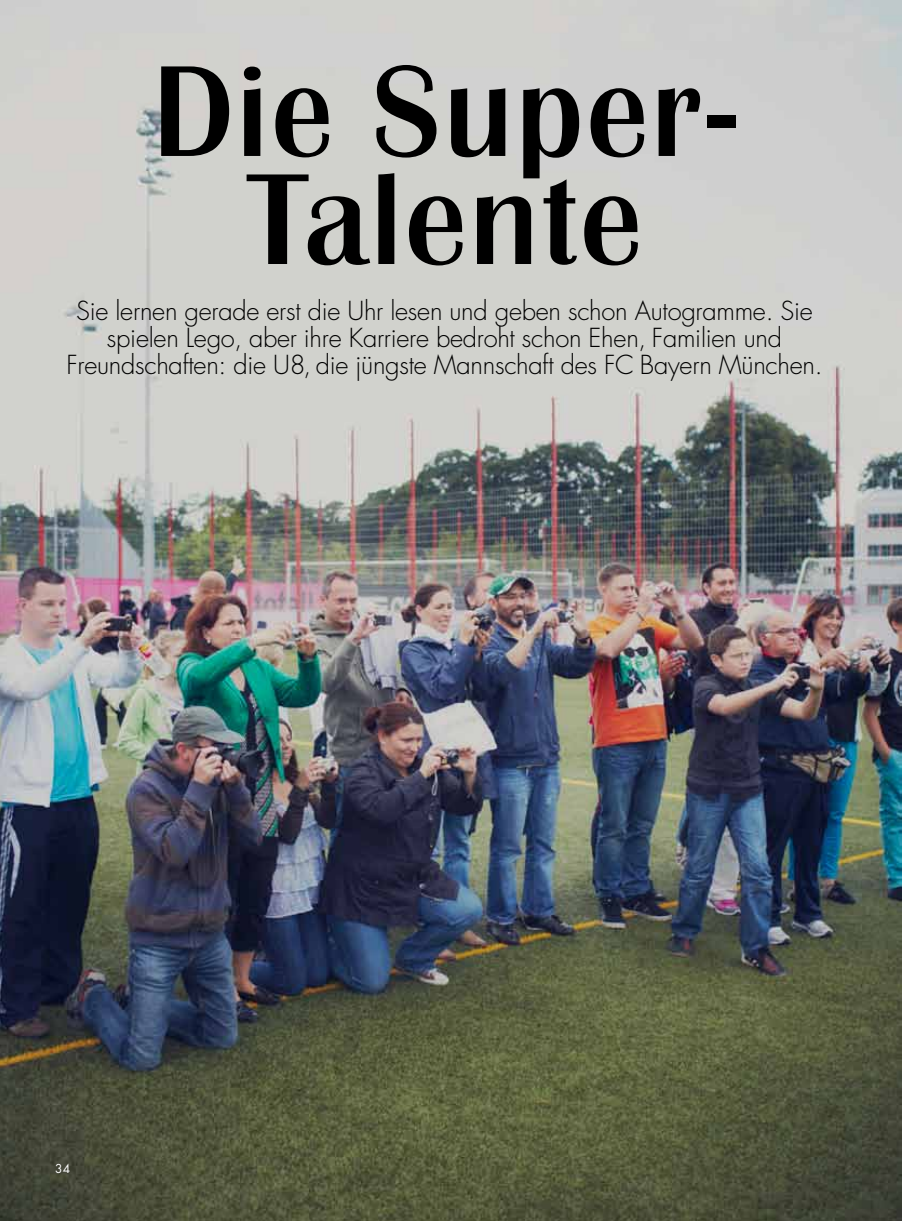
<style>
.page{position:relative;width:902px;height:1221px;background:#fff}
.page>*{position:absolute;margin:0;border:0;box-sizing:border-box;transform-origin:0 0}
.t1{font:500 134.1px/108px "Britannic";letter-spacing:.02em;color:#000;text-align:center}
.t2{font:300 25.5px/27px "Futura LT";letter-spacing:-.01em;color:#000;text-align:center}
.t3{font:12px "Futura LT";color:#fff}
</style>
<div class="page">
<img style="left:0;top:0;width:901px;height:1220px">
<h1 class="t1" style="left:153px;top:60px;width:585px">Die Super-<br>Talente</h1>
<p class="t2" style="left:66px;top:298px;width:757px">Sie lernen gerade erst die Uhr lesen und geben schon Autogramme. Sie spielen Lego, aber ihre Karriere bedroht schon Ehen, Familien und<br>Freundschaften: die U8, die jüngste Mannschaft des FC Bayern München.</p>
<p class="t3" style="left:55px;top:1160px;width:16px">34</p>
</div>
